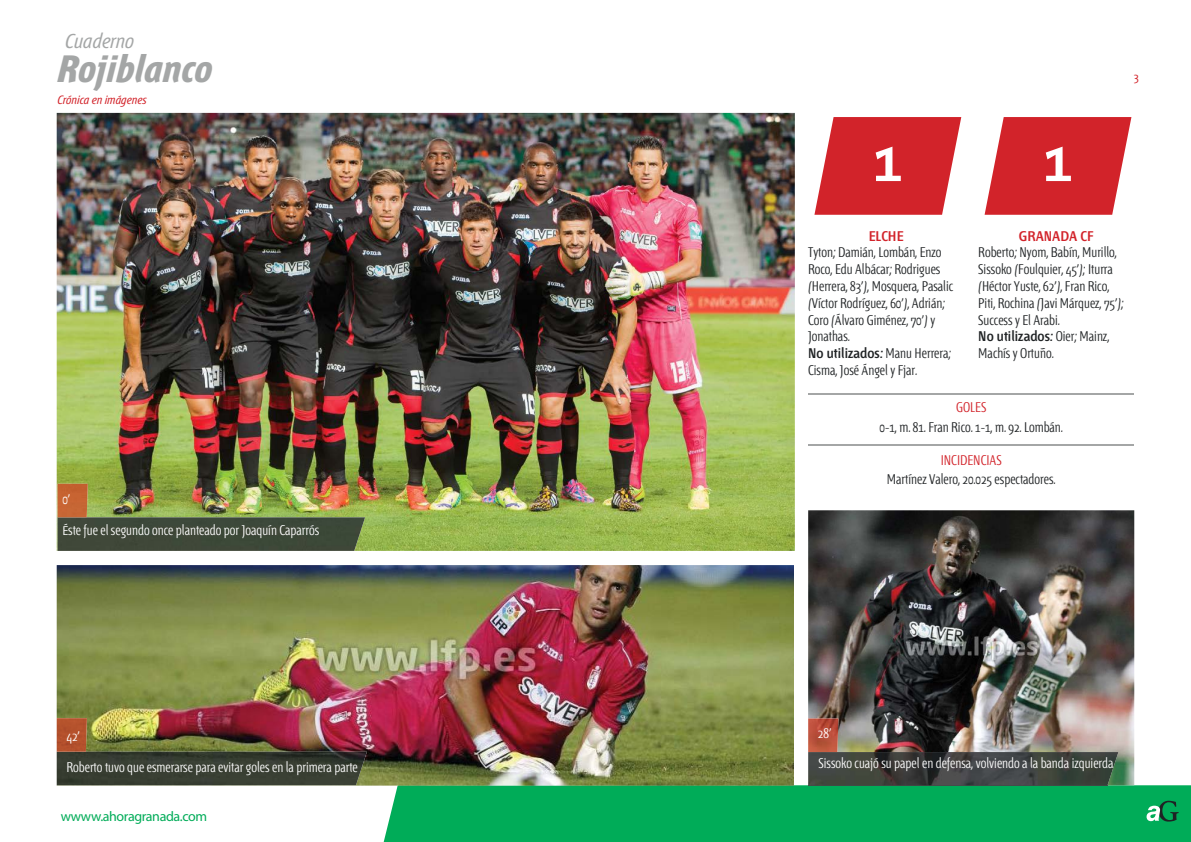
<style>
.page{position:relative;width:1191px;height:842px;background:#fff}
.page>*{position:absolute;margin:0;border:0;box-sizing:border-box;transform-origin:0 0}
.t1{font:600 64px "Fontana ND Cc Os F";color:#fff}
.t2{font:italic 700 38px "Fontana ND Ee Os F";color:#a4a6a6}
.t3{font:italic 20px "Fontana ND Aa Os F";color:#a4a6a6}
.t4{font:300 14px/16.8px "Fontana ND Cc Os F";color:#1f2224}
.t5{font:300 14px "Fontana ND Cc Os F";color:#fff}
.t6{font:14px "Myriad Pro";letter-spacing:-.025em;color:#00ac58}
.t7{font:300 14px "Fontana ND Cc Os F";color:#d2232a}
.t8{font:600 14px "Fontana ND Cc Os F";color:#d2232a}
.t9{font:italic 12px "Fontana ND Aa Os F";color:#d2232a}
.s1{font-weight:600}
</style>
<div class="page">
<div style="left:384px;top:785px;width:807px;height:57px;background:#00ac58"></div>
<svg style="left:1146px;top:801px;width:32px;height:20px"></svg>
<img style="left:808px;top:510px;width:326px;height:275px">
<img style="left:57px;top:113px;width:738px;height:438px">
<img style="left:58px;top:517px;width:307px;height:34px">
<img style="left:58px;top:484px;width:30px;height:33px">
<hr style="left:808px;top:785px;width:299px;height:1px;background:#26483a">
<img style="left:808px;top:752px;width:310px;height:33px">
<img style="left:808px;top:718px;width:30px;height:34px">
<svg style="left:814px;top:117px;width:147px;height:98px;background:#d84046"></svg>
<svg style="left:984px;top:117px;width:147px;height:98px;background:#d84046"></svg>
<hr style="left:808px;top:393px;width:325px;height:2px;background:#a4a6a6">
<hr style="left:808px;top:444px;width:325px;height:2px;background:#a4a6a6">
<img style="left:57px;top:565px;width:737px;height:221px">
<img style="left:57px;top:752px;width:310px;height:33px">
<img style="left:57px;top:718px;width:30px;height:34px">
<h3 class="t3" style="left:65px;top:32px;width:70px">Cuaderno</h3>
<h2 class="t2" style="left:58px;top:51px;width:156px">Rojiblanco</h2>
<p class="t9" style="left:58px;top:94px;width:91px">Crónica en imágenes</p>
<p class="t5" style="left:62px;top:492px;width:9px">0’</p>
<p class="t5" style="left:62px;top:523px;width:258px">Éste fue el segundo once planteado por Joaquín Caparrós</p>
<p class="t5" style="left:67px;top:729px;width:15px">42’</p>
<p class="t5" style="left:67px;top:760px;width:293px">Roberto tuvo que esmerarse para evitar goles en la primera parte</p>
<p class="t6" style="left:61px;top:807px;width:148px">wwww.ahoragranada.com</p>
<p class="t9" style="left:1133px;top:71px;width:7px">3</p>
<h1 class="t1" style="left:873px;top:129px;width:31px">1</h1>
<h1 class="t1" style="left:1043px;top:129px;width:31px">1</h1>
<p class="t8" style="left:868px;top:229px;width:36px">ELCHE</p>
<p class="t4" style="left:808px;top:245px;width:147px">Tyton; Damián, Lombán, Enzo<br>Roco, Edu Albácar; Rodrigues (Herrera, 83’), Mosquera, Pasalic (Víctor Rodríguez, 60’), Adrián;<br>Coro (Álvaro Giménez, 70’) y<br>Jonathas.<br><span class="s1">No utilizados:</span> Manu Herrera;<br>Cisma, José Ángel y Fjar.</p>
<p class="t8" style="left:1019px;top:229px;width:76px">GRANADA CF</p>
<p class="t4" style="left:978px;top:245px;width:147px">Roberto; Nyom, Babín, Murillo,<br>Sissoko (Foulquier, 45’); Iturra (Héctor Yuste, 62’), Fran Rico,<br>Piti, Rochina (Javi Márquez, 75’);<br>Success y El Arabi.<br><span class="s1">No utilizados:</span> Oier; Mainz,<br>Machís y Ortuño.</p>
<p class="t7" style="left:956px;top:401px;width:32px">GOLES</p>
<p class="t4" style="left:879px;top:419px;width:185px">0-1, m. 81. Fran Rico. 1-1, m. 92. Lombán.</p>
<p class="t7" style="left:940px;top:453px;width:62px">INCIDENCIAS</p>
<p class="t4" style="left:887px;top:472px;width:170px">Martínez Valero, 20.025 espectadores.</p>
<p class="t5" style="left:818px;top:727px;width:15px">28’</p>
<p class="t5" style="left:818px;top:756px;width:296px">Sissoko cuajó su papel en defensa, volviendo a la banda izquierda</p>
</div>
